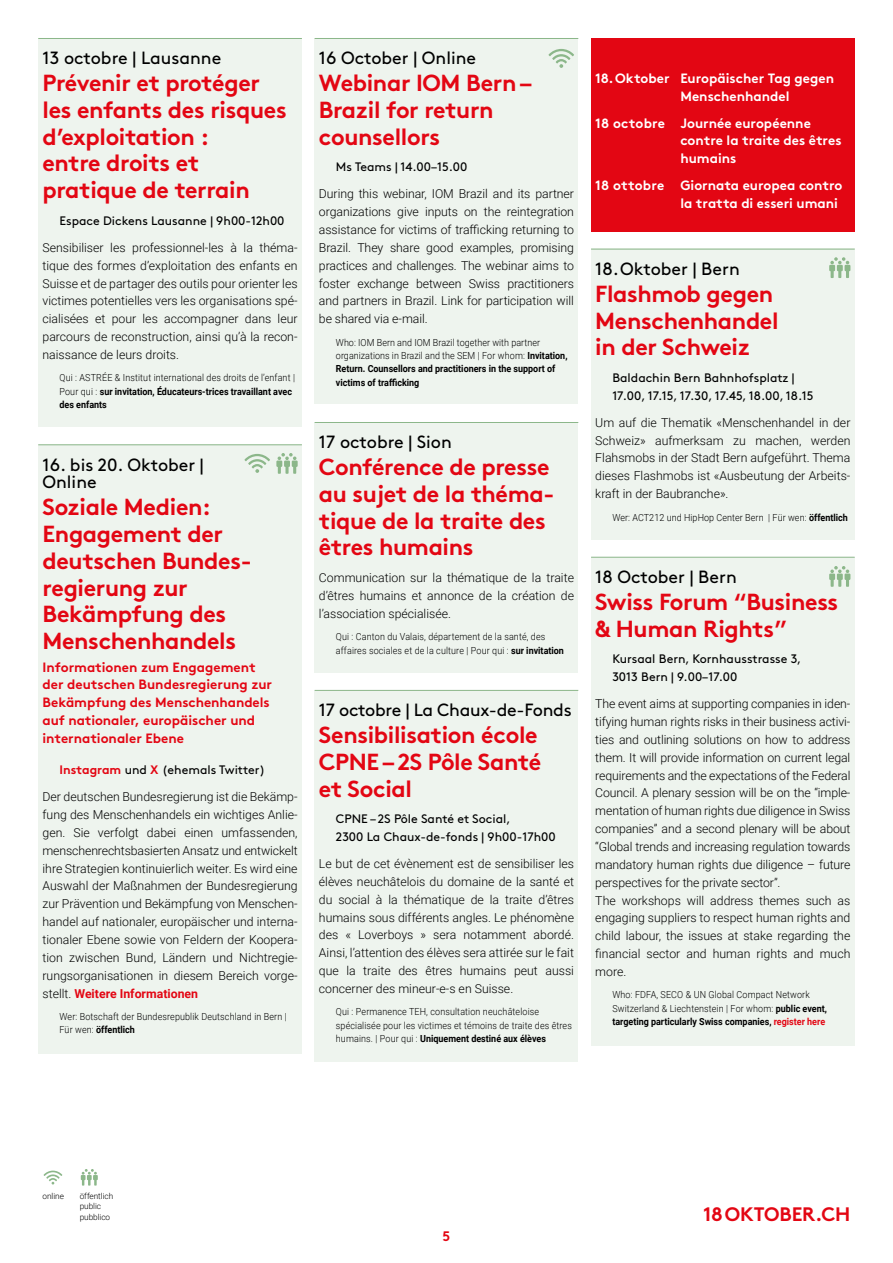
<style>
.page{position:relative;width:893px;height:1263px;background:#fff}
.page>*{position:absolute;margin:0;border:0;box-sizing:border-box;transform-origin:0 0}
.t1{font:700 23.25px/26.8px "Brown";letter-spacing:-.015em;color:#e30613}
.t2{font:700 19.5px "Brown";letter-spacing:-.005em;color:#e30613}
.t3{font:17.7px/17.9px "Brown";color:#000}
.t4{font:700 13.8px "Brown";color:#e30613}
.t5{font:700 13.5px/17.9px "Brown";color:#fff}
.t6{font:700 13.5px/17.9px "Brown";color:#e30613}
.t7{font:300 12.3px/17.9px "Roboto";letter-spacing:-.01em;color:#000;text-align:justify}
.t8{font:12.3px/17.9px "Brown";color:#000}
.t9{font:300 9.75px/13.4px "Roboto";letter-spacing:.015em;color:#000;scale:.92 1}
.t10{font:300 8.25px/10.6px "Roboto";letter-spacing:-.005em;color:#000}
.s1{font-weight:700}
.s2{font-weight:700;color:#e30613}
</style>
<div class="page">
<div style="left:38px;top:38px;width:264px;height:388px;background:#eef4ee"></div>
<div style="left:38px;top:444px;width:264px;height:609px;background:#eef4ee"></div>
<div style="left:315px;top:38px;width:263px;height:366px;background:#eef4ee"></div>
<div style="left:315px;top:422px;width:263px;height:251px;background:#eef4ee"></div>
<div style="left:315px;top:691px;width:263px;height:371px;background:#eef4ee"></div>
<div style="left:591px;top:249px;width:264px;height:291px;background:#eef4ee"></div>
<div style="left:591px;top:557px;width:264px;height:489px;background:#eef4ee"></div>
<div style="left:591px;top:38px;width:264px;height:194px;background:#e30613"></div>
<hr style="left:38px;top:38px;width:264px;height:1px;background:#8cb78a">
<hr style="left:38px;top:444px;width:264px;height:1px;background:#8cb78a">
<hr style="left:315px;top:38px;width:263px;height:1px;background:#8cb78a">
<hr style="left:315px;top:422px;width:263px;height:1px;background:#8cb78a">
<hr style="left:315px;top:690px;width:263px;height:1px;background:#8cb78a">
<hr style="left:591px;top:249px;width:264px;height:1px;background:#8cb78a">
<hr style="left:591px;top:557px;width:264px;height:1px;background:#8cb78a">
<svg style="left:548px;top:49px;width:26px;height:19px"></svg>
<svg style="left:244px;top:454px;width:26px;height:19px"></svg>
<svg style="left:276px;top:453px;width:22px;height:21px"></svg>
<svg style="left:829px;top:257px;width:21px;height:21px"></svg>
<svg style="left:829px;top:566px;width:21px;height:21px"></svg>
<svg style="left:81px;top:1169px;width:17px;height:16px"></svg>
<svg style="left:44px;top:1170px;width:18px;height:14px"></svg>
<h3 class="t3" style="left:43px;top:51px;width:180px">13 octobre | Lausanne</h3>
<h1 class="t1" style="left:43px;top:70px;width:246px">Prévenir et protéger les enfants des risques d’exploitation :<br>entre droits et pratique de terrain</h1>
<p class="t8" style="left:60px;top:213px;width:227px">Espace Dickens Lausanne | 9h00-12h00</p>
<p class="t7" style="left:43px;top:240px;width:257px">Sensibiliser les professionnel-les à la théma&shy;tique des formes d’exploitation des enfants en Suisse et de partager des outils pour orienter les victimes potentielles vers les organisations spé&shy;cialisées et pour les accompagner dans leur parcours de reconstruction, ainsi qu’à la recon&shy;naissance de leurs droits.</p>
<p class="t9" style="left:60px;top:371px;width:257px">Qui : ASTRÉE &amp; Institut international des droits de l’enfant |<br>Pour qui : <span class="s1">sur invitation, Éducateurs-trices travaillant avec des enfants</span></p>
<h3 class="t3" style="left:43px;top:457px;width:163px">16. bis 20. Oktober |<br>Online</h3>
<h1 class="t1" style="left:43px;top:494px;width:211px">Soziale Medien:<br>Engagement der deutschen Bundes&shy;regierung zur<br>Bekämpfung des<br>Menschenhandels</h1>
<p class="t6" style="left:43px;top:658px;width:231px">Informationen zum Engagement der deutschen Bundesregierung zur<br>Bekämpfung des Menschenhandels auf nationaler, euro päischer und internationaler Ebene</p>
<p class="t8" style="left:60px;top:762px;width:207px"><span class="s2">Instagram</span> und <span class="s2">X</span> (ehemals Twitter)</p>
<p class="t7" style="left:43px;top:789px;width:257px">Der deutschen Bundesregierung ist die Bekämp&shy;fung des Menschenhandels ein wichtiges Anlie&shy;gen. Sie verfolgt dabei einen umfassenden, menschenrechtsbasierten Ansatz und entwickelt ihre Strategien kontinuierlich weiter. Es wird eine Auswahl der Maßnahmen der Bundesregierung zur Prävention und Bekämpfung von Menschen&shy;handel auf nationaler, europäischer und interna&shy;tionaler Ebene sowie von Feldern der Koopera&shy;tion zwischen Bund, Ländern und Nichtregie&shy;rungsorganisationen in diesem Bereich vor ge&shy;stellt. <span class="s2">Weitere Informationen</span></p>
<p class="t9" style="left:60px;top:1010px;width:248px">Wer: Botschaft der Bundesrepublik Deutschland in Bern |<br>Für wen: <span class="s1">öffentlich</span></p>
<h3 class="t3" style="left:319px;top:51px;width:159px">16 October | Online</h3>
<h1 class="t1" style="left:319px;top:70px;width:214px">Webinar IOM Bern –<br>Brazil for return counsellors</h1>
<p class="t8" style="left:336px;top:160px;width:133px">Ms Teams | 14.00–15.00</p>
<p class="t7" style="left:319px;top:186px;width:257px">During this webinar, IOM Brazil and its partner organizations give inputs on the reintegration assistance for victims of trafficking returning to Brazil. They share good examples, promising practices and challenges. The webinar aims to foster exchange between Swiss practitioners and partners in Brazil. Link for participation will be shared via e-mail.</p>
<p class="t9" style="left:336px;top:336px;width:253px">Who: IOM Bern and IOM Brazil together with partner organizations in Brazil and the SEM | For whom: <span class="s1">Invitation, Return. Counsellors and practitioners in the support of victims of trafficking</span></p>
<h3 class="t3" style="left:319px;top:435px;width:135px">17 octobre | Sion</h3>
<h1 class="t1" style="left:319px;top:454px;width:237px">Conférence de presse au sujet de la théma&shy;tique de la traite des êtres humains</h1>
<p class="t7" style="left:319px;top:570px;width:257px">Communication sur la thématique de la traite d’êtres humains et annonce de la création de l’association spécialisée.</p>
<p class="t9" style="left:336px;top:630px;width:249px">Qui : Canton du Valais, département de la santé, des affaires sociales et de la culture | Pour qui : <span class="s1">sur invitation</span></p>
<h3 class="t3" style="left:319px;top:703px;width:254px">17 octobre | La Chaux-de-Fonds</h3>
<h1 class="t1" style="left:319px;top:722px;width:224px">Sensibilisation école<br>CPNE – 2S Pôle Santé et Social</h1>
<p class="t8" style="left:336px;top:811px;width:221px">CPNE – 2S Pôle Santé et Social,<br>2300 La Chaux-de-fonds | 9h00-17h00</p>
<p class="t7" style="left:319px;top:856px;width:257px">Le but de cet évènement est de sensibiliser les élèves neuchâtelois du domaine de la santé et du social à la thématique de la traite d’êtres humains sous différents angles. Le phénomène des « Loverboys » sera notamment abordé.<br>Ainsi, l’attention des élèves sera attirée sur le fait que la traite des êtres humains peut aussi concerner des mineur-e-s en Suisse.</p>
<p class="t9" style="left:336px;top:1006px;width:258px">Qui : Permanence TEH, consultation neuchâteloise spécialisée pour les victimes et témoins de traite des êtres humains. | Pour qui : <span class="s1">Uniquement destiné aux élèves</span></p>
<p class="t5" style="left:680px;top:69px;width:155px;text-indent:-85px">18. Oktober Europäischer Tag gegen<br>Menschenhandel</p>
<p class="t5" style="left:680px;top:114px;width:163px;text-indent:-85px">18 octobre Journée européenne contre la traite des êtres humains</p>
<p class="t5" style="left:680px;top:177px;width:164px;text-indent:-85px">18 ottobre Giornata europea contro la tratta di esseri umani</p>
<h3 class="t3" style="left:595px;top:262px;width:146px">18. Oktober | Bern</h3>
<h1 class="t1" style="left:595px;top:280px;width:185px">Flashmob gegen<br>Menschenhandel in der Schweiz</h1>
<p class="t8" style="left:612px;top:370px;width:203px">Baldachin Bern Bahnhofsplatz |<br>17.00, 17.15, 17.30, 17.45, 18.00, 18.15</p>
<p class="t7" style="left:595px;top:414px;width:257px">Um auf die Thematik «Menschenhandel in der Schweiz» aufmerksam zu machen, werden Flahsmobs in der Stadt Bern aufgeführt. Thema dieses Flashmobs ist «Ausbeutung der Arbeits&shy;kraft in der Baubranche».</p>
<p class="t9" style="left:612px;top:510px;width:258px">Wer: ACT212 und HipHop Center Bern | Für wen: <span class="s1">öffentlich</span></p>
<h3 class="t3" style="left:595px;top:570px;width:143px">18 October | Bern</h3>
<h1 class="t1" style="left:595px;top:589px;width:244px">Swiss Forum “Business &amp; Human Rights”</h1>
<p class="t8" style="left:612px;top:652px;width:191px">Kursaal Bern, Kornhausstrasse 3,<br>3013 Bern | 9.00–17.00</p>
<p class="t7" style="left:595px;top:696px;width:257px;text-align:left">The event aims at supporting companies in iden&shy;tifying human rights risks in their business activi&shy;ties and outlining solutions on how to address them. It will provide information on current legal requirements and the expectations of the Federal Council. A plenary session will be on the “imple&shy;mentation of human rights due diligence in Swiss companies” and a second plenary will be about “Global trends and increasing regulation towards mandatory human rights due diligence – future perspectives for the private sector”.<br>The workshops will address themes such as engaging suppliers to respect human rights and child labour, the issues at stake regarding the financial sector and human rights and much more.</p>
<p class="t9" style="left:612px;top:988px;width:235px">Who: FDFA, SECO &amp; UN Global Compact Network<br>Switzerland &amp; Liechtenstein | For whom: <span class="s1">public event, targeting particularly Swiss companies,</span> <span class="s2">register here</span></p>
<p class="t10" style="left:43px;top:1191px;width:23px">online</p>
<p class="t10" style="left:80px;top:1190px;width:35px">öffentlich public pubblico</p>
<p class="t4" style="left:443px;top:1228px;width:9px">5</p>
<h2 class="t2" style="left:703px;top:1203px;width:149px">18 OKTOBER.CH</h2>
</div>
